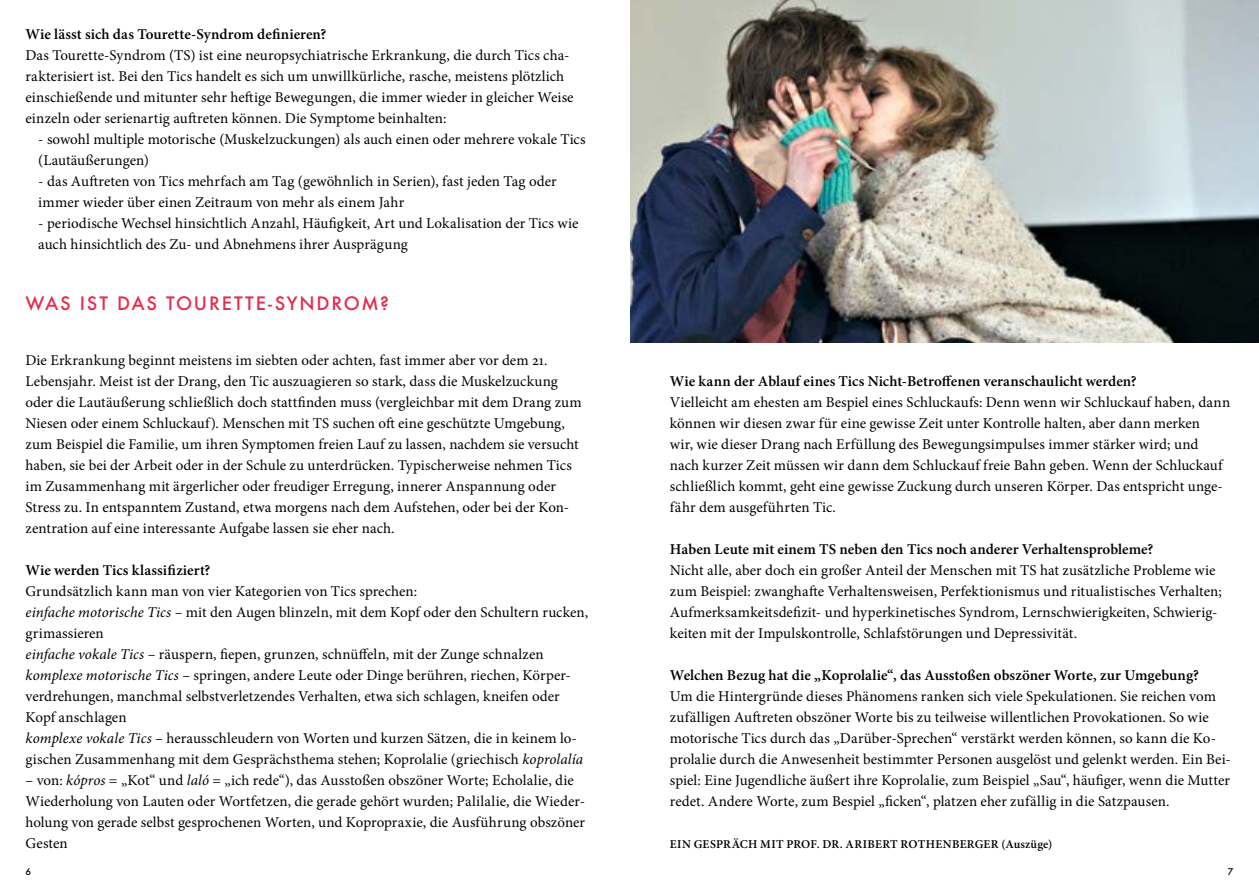
<style>
.page{position:relative;width:1259px;height:893px;background:#fff}
.page>*{position:absolute;margin:0;border:0;box-sizing:border-box;transform-origin:0 0}
.t1{font:500 18px "Futura";letter-spacing:.1em;color:#e62c4c}
.t2{font:15px/21px "Minion Pro";color:#000}
.t3{font:600 15px "Minion Pro";color:#000}
.t4{font:600 12px "Minion Pro";letter-spacing:.02em;color:#000}
.t5{font:500 9px "Futura";color:#000}
.s1{font-style:italic}
</style>
<div class="page">
<img style="left:630px;top:0;width:629px;height:342px">
<p class="t3" style="left:26px;top:23px;width:302px">Wie lässt sich das Tourette-Syndrom definieren?</p>
<p class="t2" style="left:26px;top:44px;width:549px">Das Tourette-Syndrom (TS) ist eine neuropsychiatrische Erkrankung, die durch Tics cha&shy;rakterisiert ist. Bei den Tics handelt es sich um unwillkürliche, rasche, meistens plötzlich einschießende und mitunter sehr heftige Bewegungen, die immer wieder in gleicher Weise einzeln oder serienartig auftreten können. Die Symptome beinhalten:</p>
<p class="t2" style="left:38px;top:128px;width:549px">- sowohl multiple motorische (Muskelzuckungen) als auch einen oder mehrere vokale Tics (Lautäußerungen)</p>
<p class="t2" style="left:38px;top:170px;width:520px">- das Auftreten von Tics mehrfach am Tag (gewöhnlich in Serien), fast jeden Tag oder immer wieder über einen Zeitraum von mehr als einem Jahr</p>
<p class="t2" style="left:38px;top:212px;width:542px">- periodische Wechsel hinsichtlich Anzahl, Häufigkeit, Art und Lokalisation der Tics wie auch hinsichtlich des Zu- und Abnehmens ihrer Ausprägung</p>
<p class="t1" style="left:26px;top:291px;width:365px">WAS IST DAS TOURETTE-SYNDROM?</p>
<p class="t2" style="left:26px;top:350px;width:558px">Die Erkrankung beginnt meistens im siebten oder achten, fast immer aber vor dem 21.<br>Lebensjahr. Meist ist der Drang, den Tic auszuagieren so stark, dass die Muskelzuckung oder die Lautäußerung schließlich doch stattfinden muss (vergleichbar mit dem Drang zum Niesen oder einem Schluckauf). Menschen mit TS suchen oft eine geschützte Umgebung, zum Beispiel die Familie, um ihren Symptomen freien Lauf zu lassen, nachdem sie versucht haben, sie bei der Arbeit oder in der Schule zu unterdrücken. Typischerweise nehmen Tics im Zusammenhang mit ärgerlicher oder freudiger Erregung, innerer Anspannung oder Stress zu. In entspanntem Zustand, etwa morgens nach dem Aufstehen, oder bei der Kon&shy;zentration auf eine interessante Aufgabe lassen sie eher nach.</p>
<p class="t3" style="left:26px;top:560px;width:186px">Wie werden Tics klassifiziert?</p>
<p class="t2" style="left:26px;top:581px;width:564px">Grundsätzlich kann man von vier Kategorien von Tics sprechen:<br><span class="s1">einfache motorische Tics –</span> mit den Augen blinzeln, mit dem Kopf oder den Schultern rucken, grimassieren<br><span class="s1">einfache vokale Tics</span> – räuspern, fiepen, grunzen, schnüffeln, mit der Zunge schnalzen <span class="s1">komplexe motorische Tics</span> – springen, andere Leute oder Dinge berühren, riechen, Körper&shy;verdrehungen, manchmal selbstverletzendes Verhalten, etwa sich schlagen, kneifen oder Kopf anschlagen<br><span class="s1">komplexe vokale Tics</span> – herausschleudern von Worten und kurzen Sätzen, die in keinem lo&shy;gischen Zusammenhang mit dem Gesprächsthema stehen; Koprolalie (griechisch <span class="s1">koprolalía</span></p>
<p class="t2" style="left:25px;top:770px;width:561px">– von: <span class="s1">kópros</span> = „Kot“ und <span class="s1">laló</span> = „ich rede“), das Ausstoßen obszöner Worte; Echolalie, die Wiederholung von Lauten oder Wortfetzen, die gerade gehört wurden; Palilalie, die Wieder&shy;holung von gerade selbst gesprochenen Worten, und Kopropraxie, die Ausführung obszöner Gesten</p>
<p class="t3" style="left:670px;top:371px;width:468px">Wie kann der Ablauf eines Tics Nicht-Betroffenen veranschaulicht werden?</p>
<p class="t2" style="left:670px;top:392px;width:562px">Vielleicht am ehesten am Bespiel eines Schluckaufs: Denn wenn wir Schluckauf haben, dann können wir diesen zwar für eine gewisse Zeit unter Kontrolle halten, aber dann merken<br>wir, wie dieser Drang nach Erfüllung des Bewegungsimpulses immer stärker wird; und nach kurzer Zeit müssen wir dann dem Schluckauf freie Bahn geben. Wenn der Schluckauf schließlich kommt, geht eine gewisse Zuckung durch unseren Körper. Das entspricht unge&shy;fähr dem ausgeführten Tic.</p>
<p class="t3" style="left:670px;top:539px;width:485px">Haben Leute mit einem TS neben den Tics noch anderer Verhaltensprobleme?</p>
<p class="t2" style="left:670px;top:560px;width:553px">Nicht alle, aber doch ein großer Anteil der Menschen mit TS hat zusätzliche Probleme wie zum Beispiel: zwanghafte Verhaltensweisen, Perfektionismus und ritualistisches Verhalten; Aufmerksamkeitsdefizit- und hyperkinetisches Syndrom, Lernschwierigkeiten, Schwierig&shy;keiten mit der Impulskontrolle, Schlafstörungen und Depressivität.</p>
<p class="t3" style="left:670px;top:665px;width:530px">Welchen Bezug hat die „Koprolalie“, das Ausstoßen obszöner Worte, zur Umgebung?</p>
<p class="t2" style="left:670px;top:686px;width:562px">Um die Hintergründe dieses Phänomens ranken sich viele Spekulationen. Sie reichen vom zufälligen Auftreten obszöner Worte bis zu teilweise willentlichen Provokationen. So wie motorische Tics durch das „Darüber-Sprechen“ verstärkt werden können, so kann die Ko&shy;prolalie durch die Anwesenheit bestimmter Personen ausgelöst und gelenkt werden. Ein Bei&shy;spiel: Eine Jugendliche äußert ihre Koprolalie, zum Beispiel „Sau“, häufiger, wenn die Mutter redet. Andere Worte, zum Bespiel „ficken“, platzen eher zufällig in die Satzpausen.</p>
<p class="t4" style="left:670px;top:836px;width:384px">EIN GESPRÄCH MIT PROF. DR. ARIBERT ROTHENBERGER (Auszüge)</p>
<p class="t5" style="left:26px;top:865px;width:7px">6</p>
<p class="t5" style="left:1228px;top:865px;width:7px">7</p>
</div>
